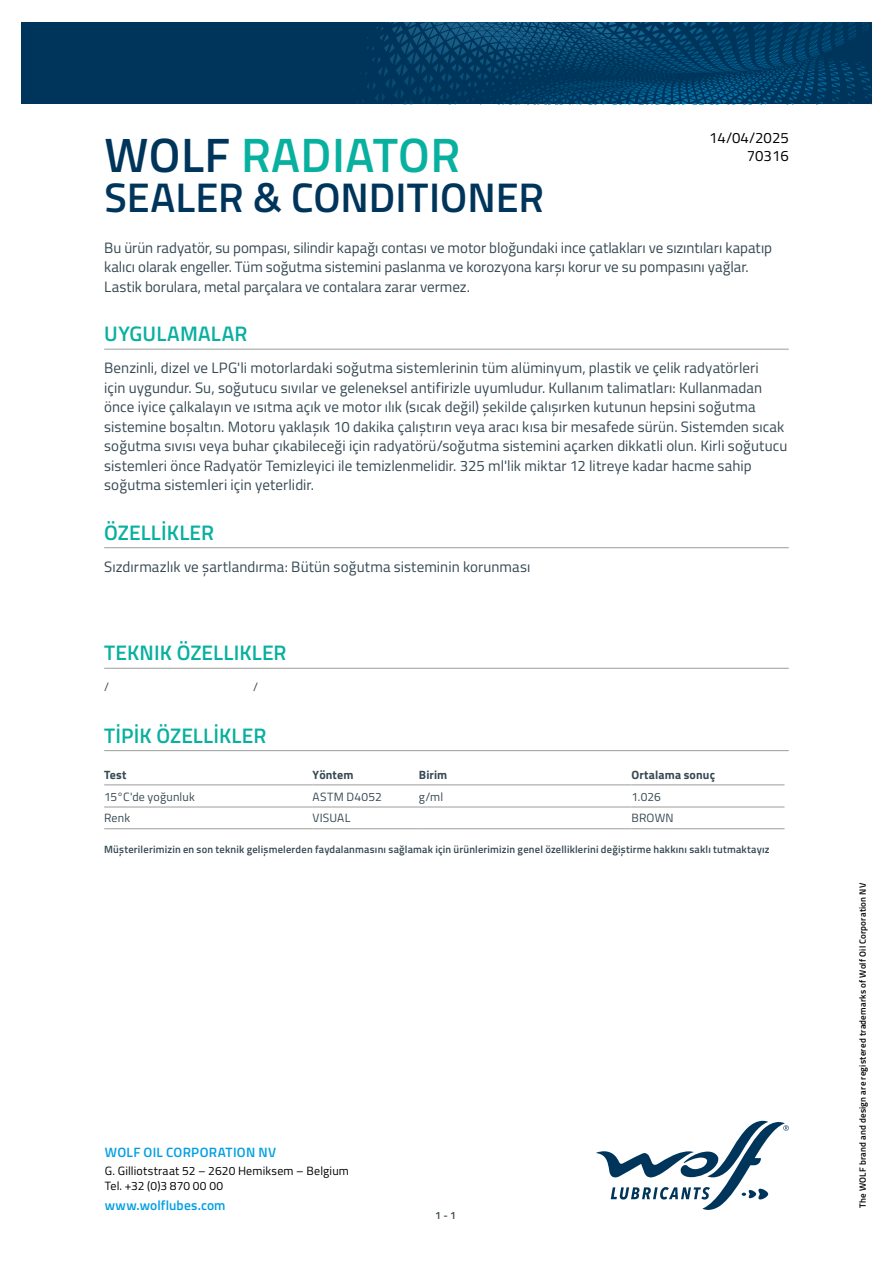
<style>
.page{position:relative;width:893px;height:1263px;background:#fff}
.page>*{position:absolute;margin:0;border:0;box-sizing:border-box;transform-origin:0 0}
.t1{font:600 48.3px "Titillium";letter-spacing:.01em;color:#08b0a0}
.t2{font:600 41.4px "Titillium";color:#00355b}
.t3{font:600 21px "Titillium";letter-spacing:.005em;color:#08b0a0}
.t4{font:15px/19.5px "Titillium";letter-spacing:.005em;color:#364953}
.t5{font:15px/18px "Titillium";color:#000;text-align:right}
.t6{font:600 13.5px "Titillium";letter-spacing:.015em;color:#009fe3}
.t7{font:12px/14.4px "Titillium";letter-spacing:.015em;color:#000}
.t8{font:12px "Titillium";letter-spacing:.015em;color:#364953}
.t9{font:700 12px "Titillium";letter-spacing:.015em;color:#364953}
.t10{font:600 10.5px "Titillium";letter-spacing:.02em;color:#364953}
.t11{font:600 9px "Titillium";letter-spacing:.025em;color:#000}
.s1{color:#00355b}
</style>
<div class="page">
<svg style="left:596px;top:1121px;width:193px;height:89px"></svg>
<svg style="left:21px;top:22px;width:851px;height:82px;background:#013b62"></svg>
<hr style="left:104px;top:349px;width:685px;height:1px;background:#9d9d9c">
<hr style="left:104px;top:547px;width:685px;height:1px;background:#9d9d9c">
<hr style="left:104px;top:668px;width:685px;height:1px;background:#9d9d9c">
<hr style="left:104px;top:750px;width:685px;height:1px;background:#9d9d9c">
<hr style="left:104px;top:784px;width:209px;height:1px;background:#9d9d9c">
<hr style="left:313px;top:784px;width:106px;height:1px;background:#9d9d9c">
<hr style="left:419px;top:784px;width:212px;height:1px;background:#9d9d9c">
<hr style="left:631px;top:784px;width:153px;height:1px;background:#9d9d9c">
<hr style="left:104px;top:807px;width:209px;height:1px;background:#9d9d9c">
<hr style="left:313px;top:807px;width:106px;height:1px;background:#9d9d9c">
<hr style="left:419px;top:807px;width:212px;height:1px;background:#9d9d9c">
<hr style="left:631px;top:807px;width:153px;height:1px;background:#9d9d9c">
<hr style="left:104px;top:828px;width:209px;height:1px;background:#9d9d9c">
<hr style="left:313px;top:828px;width:106px;height:1px;background:#9d9d9c">
<hr style="left:419px;top:828px;width:212px;height:1px;background:#9d9d9c">
<hr style="left:631px;top:828px;width:153px;height:1px;background:#9d9d9c">
<p class="t5" style="left:709px;top:128px;width:81px">14/04/2025<br>70316</p>
<h1 class="t1" style="left:104px;top:118px;width:357px"><span class="s1">WOLF</span> RADIATOR</h1>
<h2 class="t2" style="left:104px;top:166px;width:441px">SEALER &amp; CONDITIONER</h2>
<p class="t4" style="left:104px;top:237px;width:669px">Bu ürün radyatör, su pompası, silindir kapağı contası ve motor bloğundaki ince çatlakları ve sızıntıları kapatıp kalıcı olarak engeller. Tüm soğutma sistemini paslanma ve korozyona karşı korur ve su pompasını yağlar.<br>Lastik borulara, metal parçalara ve contalara zarar vermez.</p>
<h3 class="t3" style="left:104px;top:318px;width:145px">UYGULAMALAR</h3>
<p class="t4" style="left:104px;top:358px;width:685px">Benzinli, dizel ve LPG'li motorlardaki soğutma sistemlerinin tüm alüminyum, plastik ve çelik radyatörleri<br>için uygundur. Su, soğutucu sıvılar ve geleneksel antifirizle uyumludur. Kullanım talimatları: Kullanmadan önce iyice çalkalayın ve ısıtma açık ve motor ılık (sıcak değil) şekilde çalışırken kutunun hepsini soğutma sistemine boşaltın. Motoru yaklaşık 10 dakika çalıştırın veya aracı kısa bir mesafede sürün. Sistemden sıcak soğutma sıvısı veya buhar çıkabileceği için radyatörü/soğutma sistemini açarken dikkatli olun. Kirli soğutucu sistemleri önce Radyatör Temizleyici ile temizlenmelidir. 325 ml'lik miktar 12 litreye kadar hacme sahip soğutma sistemleri için yeterlidir.</p>
<h3 class="t3" style="left:104px;top:516px;width:111px">ÖZELLİKLER</h3>
<p class="t4" style="left:104px;top:556px;width:428px">Sızdırmazlık ve şartlandırma: Bütün soğutma sisteminin korunması</p>
<h3 class="t3" style="left:104px;top:637px;width:184px">TEKNIK ÖZELLIKLER</h3>
<p class="t8" style="left:104px;top:678px;width:6px">/</p>
<p class="t8" style="left:253px;top:678px;width:6px">/</p>
<h3 class="t3" style="left:104px;top:719px;width:164px">TİPİK ÖZELLİKLER</h3>
<p class="t9" style="left:104px;top:765px;width:24px">Test</p>
<p class="t9" style="left:313px;top:765px;width:42px">Yöntem</p>
<p class="t9" style="left:419px;top:765px;width:30px">Birim</p>
<p class="t9" style="left:631px;top:765px;width:85px">Ortalama sonuç</p>
<p class="t8" style="left:104px;top:788px;width:92px">15°C'de yoğunluk</p>
<p class="t8" style="left:313px;top:788px;width:71px">ASTM D4052</p>
<p class="t8" style="left:419px;top:788px;width:26px">g/ml</p>
<p class="t8" style="left:631px;top:788px;width:31px">1.026</p>
<p class="t8" style="left:104px;top:809px;width:28px">Renk</p>
<p class="t8" style="left:313px;top:809px;width:39px">VISUAL</p>
<p class="t8" style="left:631px;top:809px;width:44px">BROWN</p>
<p class="t10" style="left:104px;top:841px;width:667px">Müşterilerimizin en son teknik gelişmelerden faydalanmasını sağlamak için ürünlerimizin genel özelliklerini değiştirme hakkını saklı tutmaktayız</p>
<p class="t6" style="left:105px;top:1142px;width:173px">WOLF OIL CORPORATION NV</p>
<p class="t7" style="left:105px;top:1163px;width:246px">G. Gilliotstraat 52 – 2620 Hemiksem – Belgium<br>Tel. +32 (0)3 870 00 00</p>
<p class="t6" style="left:105px;top:1195px;width:122px">www.wolflubes.com</p>
<p class="t10" style="left:435px;top:1207px;width:22px">1 - 1</p>
<p class="t11" style="left:856px;top:1208px;width:326px;rotate:-90deg">The WOLF brand and design are registered trademarks of Wolf Oil Corporation NV</p>
</div>
